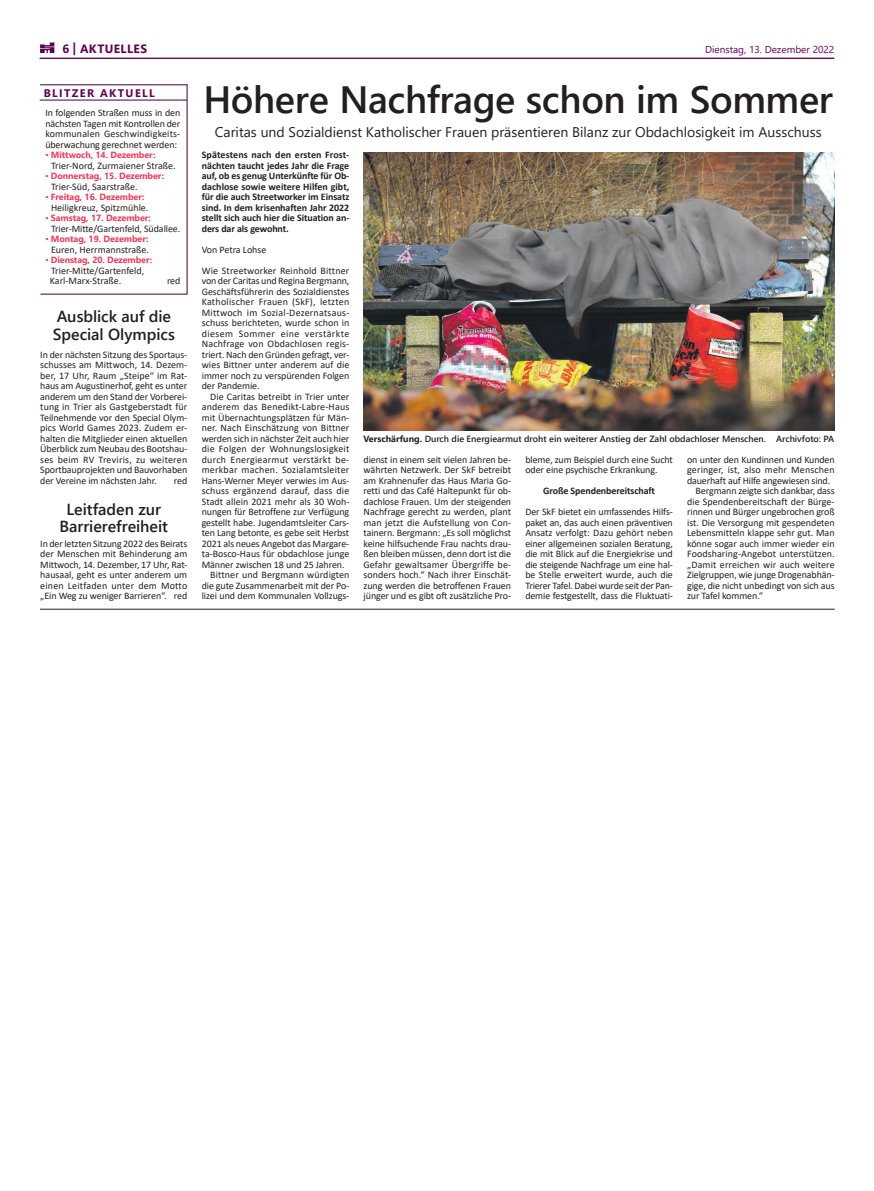
<style>
.page{position:relative;width:874px;height:1191px;background:#fff}
.page>*{position:absolute;margin:0;border:0;box-sizing:border-box;transform-origin:0 0}
.t1{font:600 38px "Segoe UI";letter-spacing:-.01em;color:#231f20}
.t2{font:600 16px/18px "Segoe UI";color:#231f20}
.t3{font:14px "Segoe UI";color:#231f20}
.t4{font:700 12px "Segoe UI";letter-spacing:.03em;color:#610053}
.t5{font:700 11px "Segoe UI";letter-spacing:.125em;color:#610053}
.t6{font:10px/10.5px "Calibri";letter-spacing:-.01em;color:#231f20;text-align:justify}
.t7{font:700 10px/10.5px "Calibri";letter-spacing:-.01em;color:#231f20;text-align:justify}
.t8{font:10px/21px "Calibri";letter-spacing:.01em;color:#231f20}
.t9{font:10px "Calibri";letter-spacing:.015em;color:#231f20}
.t10{font:10px "Calibri";letter-spacing:.02em;color:#231f20}
.t11{font:10px "Calibri";letter-spacing:.025em;color:#231f20}
.t12{font:10px "Segoe UI";color:#610053}
.t13{font:700 9px "Segoe UI";letter-spacing:-.01em;color:#ee3c5b}
.t14{font:600 9px "Segoe UI";color:#231f20}
.s1{font-size:12.7px}
.s2{font-weight:400}
.s3{font-weight:700}
</style>
<div class="page">
<hr style="left:40px;top:58px;width:793px;height:1px;background:#610053">
<svg style="left:40px;top:43px;width:15px;height:10px"></svg>
<hr style="left:40px;top:609px;width:794px;height:1px;background:#231f20">
<svg style="left:39px;top:84px;width:148px;height:211px"></svg>
<hr style="left:40px;top:100px;width:147px;height:1px;background:#3f0039">
<img style="left:363px;top:152px;width:471px;height:279px">
<p class="t4" style="left:62px;top:37px;width:79px">6 <span class="s1">|</span> AKTUELLES</p>
<p class="t12" style="left:704px;top:40px;width:131px">Dienstag, 13. Dezember 2022</p>
<p class="t5" style="left:44px;top:83px;width:113px">BLITZER AKTUELL</p>
<p class="t6" style="left:45px;top:107px;width:136px">I n folgenden Straßen muss in den nächsten Tagen mit Kontrollen der kommunalen Geschwindigkeits&shy;überwachung gerechnet werden:</p>
<p class="t13" style="left:45px;top:146px;width:112px"><span class="s2">▪</span> Mittwoch, 14. Dezember:</p>
<p class="t6" style="left:51px;top:160px;width:126px">Trier-Nord, Zurmaiener Straße.</p>
<p class="t13" style="left:45px;top:167px;width:120px"><span class="s2">▪</span> Donnerstag, 15. Dezember:</p>
<p class="t6" style="left:51px;top:181px;width:88px">Trier-Süd, Saarstraße.</p>
<p class="t13" style="left:45px;top:188px;width:101px"><span class="s2">▪</span> Freitag, 16. Dezember:</p>
<p class="t6" style="left:51px;top:202px;width:99px">Heiligkreuz, Spitzmühle.</p>
<p class="t13" style="left:45px;top:209px;width:107px"><span class="s2">▪</span> Samstag, 17. Dezember:</p>
<p class="t6" style="left:51px;top:223px;width:131px">Trier-Mitte/Gartenfeld, Südallee.</p>
<p class="t13" style="left:45px;top:230px;width:105px"><span class="s2">▪</span> Montag, 19. Dezember:</p>
<p class="t6" style="left:51px;top:244px;width:99px">Euren, Herrmannstraße.</p>
<p class="t13" style="left:45px;top:251px;width:108px"><span class="s2">▪</span> Dienstag, 20. Dezember:</p>
<p class="t6" style="left:50px;top:265px;width:96px">Trier-Mitte/Gartenfeld,<br>Karl-Marx-Straße.</p>
<p class="t6" style="left:167px;top:275px;width:15px">red</p>
<h2 class="t2" style="left:53px;top:306px;width:123px">Ausblick auf die<br>Special Olympics</h2>
<p class="t6" style="left:40px;top:349px;width:148px">I n der nächsten Sitzung des Sportaus&shy;schusses am Mittwoch, 14. Dezem&shy;ber, 17 U hr, Raum „Steipe“ im Rat&shy;haus am Augustinerhof, geht es unter anderem um den Stand der Vorberei&shy;tung in Trier als Gastgeberstadt für Teilnehmende vor den Special Olym&shy;pics World Games 2023. Zudem er&shy;halten die Mitglieder einen aktuellen Überblick zum Neubau des Bootshau&shy;ses beim RV Treviris, zu weiteren Sportbauprojekten und Bauvorhaben der Vereine im nächsten Jahr.</p>
<p class="t6" style="left:174px;top:475px;width:15px">red</p>
<h2 class="t2" style="left:59px;top:499px;width:110px;line-height:17px;text-align:center">Leitfaden zur<br>Barrierefreiheit</h2>
<p class="t6" style="left:40px;top:538px;width:148px">I n der letzten Sitzung 2022 des Beirats der Menschen mit Behinderung am Mittwoch, 14. Dezember, 17 U hr, Rat&shy;hausaal, geht es unter anderem um einen Leitfaden unter dem Motto „Ein Weg zu weniger Barrieren“. red</p>
<h1 class="t1" style="left:203px;top:63px;width:630px">Höhere Nachfrage schon im Sommer</h1>
<h3 class="t3" style="left:215px;top:119px;width:608px">Caritas und Sozialdienst Katholischer Frauen präsentieren Bilanz zur Obdachlosigkeit im Ausschuss</h3>
<p class="t7" style="left:202px;top:149px;width:149px">Spätestens nach den ersten Frost&shy;nächten taucht jedes Jahr die Frage auf, ob es genug Unterkünfte für Ob&shy;dachlose sowie weitere Hilfen gibt, für die auch Streetworker im Einsatz sind. In dem krisenhaften Jahr 2022 stellt sich auch hier die Situation an&shy;ders dar als gewohnt.</p>
<p class="t8" style="left:202px;top:238px;width:149px">Von Petra Lohse<br>Wie Streetworker Reinhold Bittner</p>
<p class="t6" style="left:202px;top:275px;width:149px">von der Caritas und Regina Bergmann, Geschäftsführerin des Sozialdienstes Katholischer Frauen (SkF), letzten Mittwoch im Sozial-Dezernatsaus&shy;schuss berichteten, wurde schon in diesem Sommer eine verstärkte N achfrage von Obdachlosen regis&shy;triert. Nach den Gründen gefragt, ver&shy;wies Bittner unter anderem auf die immer noch zu verspürenden Folgen der Pandemie.</p>
<p class="t6" style="left:210px;top:391px;width:140px">Die Caritas betreibt in Trier unter</p>
<p class="t9" style="left:202px;top:400px;width:149px">anderem das Benedikt-Labre-Haus</p>
<p class="t6" style="left:202px;top:412px;width:149px">mit Übernachtungsplätzen für Män-</p>
<p class="t6" style="left:202px;top:422px;width:149px">ner. Nach Einschätzung von Bittner</p>
<p class="t6" style="left:202px;top:433px;width:149px">werden sich in nächster Zeit auch hier</p>
<p class="t10" style="left:202px;top:442px;width:149px">die Folgen der Wohnungslosigkeit</p>
<p class="t11" style="left:202px;top:452px;width:149px">durch Energiearmut verstärkt be-</p>
<p class="t10" style="left:202px;top:463px;width:149px">merkbar machen. Sozialamtsleiter</p>
<p class="t6" style="left:202px;top:475px;width:149px">Hans-Werner Meyer verwies im Aus-</p>
<p class="t9" style="left:202px;top:484px;width:149px">schuss ergänzend darauf, dass die</p>
<p class="t6" style="left:202px;top:496px;width:149px">Stadt allein 2021 mehr als 30 Woh-</p>
<p class="t6" style="left:202px;top:506px;width:149px">nungen für Betroffene zur Verfügung</p>
<p class="t6" style="left:202px;top:517px;width:149px">gestellt habe. Jugendamtsleiter Cars-</p>
<p class="t6" style="left:202px;top:527px;width:149px">ten Lang betonte, es gebe seit H erbst</p>
<p class="t6" style="left:202px;top:538px;width:149px">2021 als neues Angebot das Margare-</p>
<p class="t6" style="left:202px;top:548px;width:149px">ta-Bosco-Haus für obdachlose junge</p>
<p class="t6" style="left:202px;top:559px;width:144px">Männer zwischen 18 und 25 Jahren.</p>
<p class="t8" style="left:210px;top:564px;width:140px">Bittner und Bergmann würdigten</p>
<p class="t6" style="left:202px;top:580px;width:149px">die gute Zusammenarbeit mit der Po-</p>
<p class="t6" style="left:202px;top:590px;width:149px">lizei und dem Kommunalen Vollzugs-</p>
<p class="t14" style="left:363px;top:430px;width:472px"><span class="s3">Verschärfung.</span> Durch die Energiearmut droht ein weiterer Anstieg der Zahl obdachloser Menschen. Archivfoto: PA</p>
<p class="t6" style="left:363px;top:454px;width:149px">dienst in einem seit vielen Jahren be&shy;währten N etzwerk. Der SkF betreibt am Krahnenufer das Haus Maria Go&shy;retti und das Café Haltepunkt für ob&shy;dachlose Frauen. U m der steigenden Nachfrage gerecht zu werden, plant man jetzt die Aufstellung von Con&shy;tainern. Bergmann: „Es soll möglichst keine hilfsuchende Frau nachts drau&shy;ßen bleiben müssen, denn dort ist die Gefahr gewaltsamer Übergriffe be&shy;sonders hoch.“ Nach ihrer Einschät&shy;zung werden die betroffenen Frauen jünger und es gibt oft zusätzliche Pro-</p>
<p class="t6" style="left:525px;top:454px;width:149px">bleme, zum Beispiel durch eine Sucht oder eine psychische Erkrankung.</p>
<p class="t6" style="left:686px;top:454px;width:149px">on unter den Kundinnen und Kunden</p>
<p class="t9" style="left:686px;top:463px;width:149px">geringer, ist, also mehr Menschen</p>
<p class="t6" style="left:686px;top:475px;width:144px">dauerhaft auf H ilfe angewiesen sind.</p>
<p class="t6" style="left:695px;top:485px;width:140px">Bergmann zeigte sich dankbar, dass</p>
<p class="t6" style="left:686px;top:496px;width:149px">die Spendenbereitschaft der Bürge-</p>
<p class="t6" style="left:686px;top:506px;width:149px">rinnen und Bürger ungebrochen groß</p>
<p class="t6" style="left:686px;top:517px;width:149px">ist. Die Versorgung mit gespendeten</p>
<p class="t6" style="left:686px;top:527px;width:149px">Lebensmitteln klappe sehr gut. Man</p>
<p class="t6" style="left:686px;top:538px;width:149px">könne sogar auch immer wieder ein</p>
<p class="t8" style="left:686px;top:543px;width:149px">Foodsharing-Angebot unterstützen.</p>
<p class="t8" style="left:686px;top:553px;width:149px">„Damit erreichen wir auch weitere</p>
<p class="t6" style="left:686px;top:569px;width:149px">Zielgruppen, wie junge Drogenabhän-</p>
<p class="t6" style="left:686px;top:580px;width:149px">gige, die nicht unbedingt von sich aus</p>
<p class="t6" style="left:686px;top:590px;width:77px">zur Tafel kommen.“</p>
<p class="t7" style="left:543px;top:485px;width:113px">Große Spendenbereitschaft</p>
<p class="t6" style="left:525px;top:506px;width:149px">Der SkF bietet ein umfassendes H ilfs&shy;paket an, das auch einen präventiven Ansatz verfolgt: Dazu gehört neben einer allgemeinen sozialen Beratung, die mit Blick auf die Energiekrise und die steigende Nachfrage um eine hal&shy;be Stelle erweitert wurde, auch die Trierer Tafel. Dabei wurde seit der Pan&shy;demie festgestellt, dass die Fluktuati-</p>
</div>
